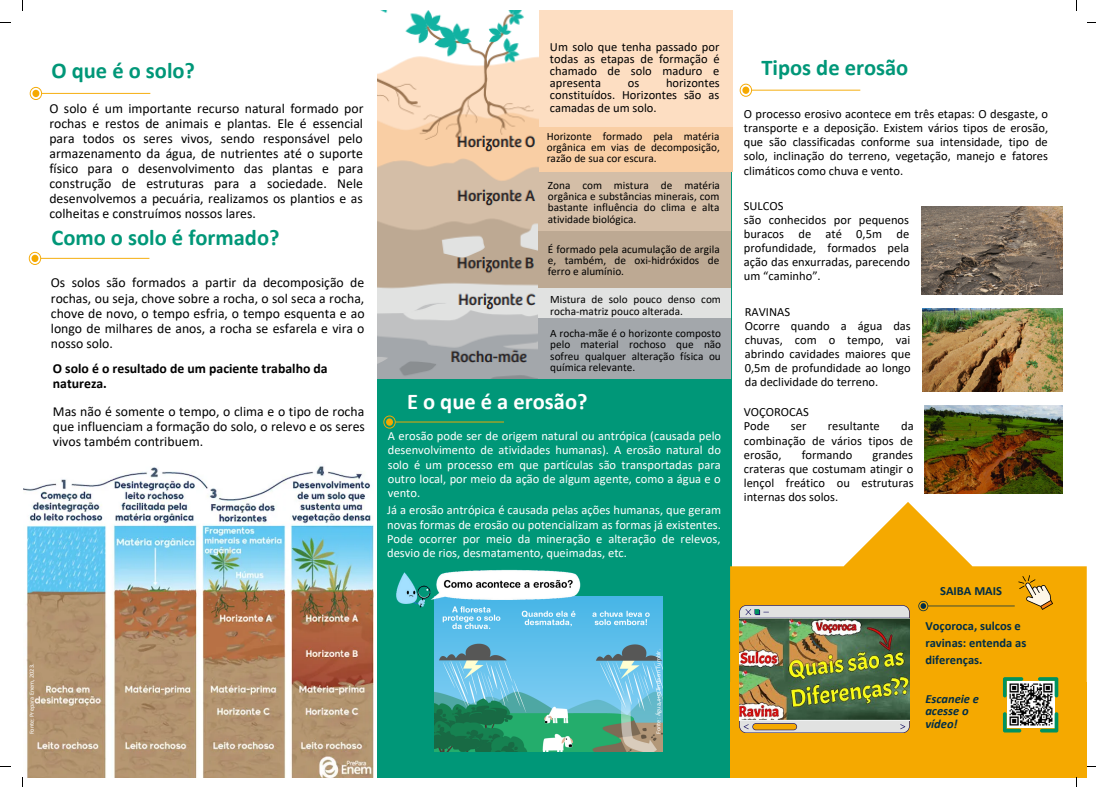
<style>
.page{position:relative;width:1096px;height:787px;background:#fff}
.page>*{position:absolute;margin:0;border:0;box-sizing:border-box;transform-origin:0 0}
.t1{font:700 22.5px "Calibri";color:#009778}
.t2{font:700 22.5px "Calibri";color:#fff}
.t3{font:13.75px/15px "Calibri";color:#000;text-align:justify}
.t4{font:700 13.75px/15px "Calibri";color:#000}
.t5{font:12.5px/14.1px "Calibri";color:#000;text-align:justify}
.t6{font:12.5px/14.1px "Calibri";color:#fff;text-align:justify}
.t7{font:700 12.5px/16.9px "Calibri";color:#002d47}
.t8{font:italic 700 12.5px/12.2px "Calibri";color:#002d47}
.t9{font:11.25px/11.2px "Calibri";color:#000;text-align:justify}
.t10{font:6.25px "Calibri";color:#fff}
</style>
<div class="page">
<img style="left:921px;top:206px;width:141px;height:88px">
<div style="left:377px;top:10px;width:354px;height:768px;background:#009778"></div>
<img style="left:377px;top:10px;width:161px;height:369px">
<hr style="left:42px;top:93px;width:108px;height:1px;background:#f5a900">
<svg style="left:30px;top:87px;width:12px;height:13px"></svg>
<hr style="left:41px;top:258px;width:108px;height:1px;background:#f5a900">
<svg style="left:29px;top:252px;width:12px;height:13px"></svg>
<hr style="left:751px;top:90px;width:109px;height:1px;background:#f5a900">
<svg style="left:739px;top:84px;width:13px;height:13px"></svg>
<img style="left:922px;top:309px;width:140px;height:82px">
<img style="left:924px;top:405px;width:138px;height:89px">
<svg style="left:730px;top:502px;width:356px;height:180px;fill:#f5a900"></svg>
<div style="left:730px;top:682px;width:356px;height:96px;background:#f5a900"></div>
<img style="left:739px;top:605px;width:170px;height:128px">
<hr style="left:927px;top:606px;width:87px;height:1px;background:#002d47">
<svg style="left:918px;top:601px;width:10px;height:10px"></svg>
<img style="left:1007px;top:681px;width:47px;height:47px">
<svg style="left:1039px;top:712px;width:19px;height:20px"></svg>
<svg style="left:1002px;top:712px;width:19px;height:20px"></svg>
<svg style="left:1037px;top:677px;width:21px;height:20px"></svg>
<svg style="left:1002px;top:677px;width:21px;height:20px"></svg>
<div style="left:538px;top:171px;width:192px;height:65px;background:#d4bea7"></div>
<div style="left:538px;top:286px;width:192px;height:39px;background:#e1e2e1"></div>
<div style="left:538px;top:231px;width:192px;height:57px;background:#bda993"></div>
<div style="left:538px;top:123px;width:194px;height:49px;background:#f9cea4"></div>
<div style="left:538px;top:319px;width:192px;height:60px;background:#a3a7ab"></div>
<div style="left:538px;top:10px;width:194px;height:117px;background:#fddec2"></div>
<img style="left:24px;top:466px;width:350px;height:312px">
<hr style="left:395px;top:421px;width:109px;height:1px;background:#f5a900">
<svg style="left:383px;top:415px;width:13px;height:14px"></svg>
<svg style="left:1018px;top:575px;width:34px;height:35px"></svg>
<img style="left:434px;top:597px;width:228px;height:154px">
<img style="left:396px;top:569px;width:196px;height:42px">
<p class="t1" style="left:51px;top:61px;width:145px">O que é o solo?</p>
<p class="t3" style="left:49px;top:102px;width:315px">O solo é um importante recurso natural formado por rochas e restos de animais e plantas. Ele é essencial para todos os seres vivos, sendo responsável pelo armazenamento da água, de nutrientes até o suporte físico para o desenvolvimento das plantas e para construção de estruturas para a sociedade. Nele desenvolvemos a pecuária, realizamos os plantios e as colheitas e construímos nossos lares.</p>
<p class="t1" style="left:51px;top:228px;width:229px">Como o solo é formado?</p>
<p class="t3" style="left:51px;top:277px;width:315px">Os solos são formados a partir da decomposição de rochas, ou seja, chove sobre a rocha, o sol seca a rocha, chove de novo, o tempo esfria, o tempo esquenta e ao longo de milhares de anos, a rocha se esfarela e vira o nosso solo.</p>
<p class="t4" style="left:53px;top:362px;width:276px">O solo é o resultado de um paciente trabalho da natureza.</p>
<p class="t3" style="left:53px;top:405px;width:313px">Mas não é somente o tempo, o clima e o tipo de rocha que influenciam a formação do solo, o relevo e os seres vivos também contribuem.</p>
<p class="t5" style="left:550px;top:41px;width:171px;line-height:12.2px">Um solo que tenha passado por todas as etapas de formação é chamado de solo maduro e apresenta</p>
<p class="t5" style="left:550px;top:78px;width:171px;line-height:12.2px;text-indent:116px">horizontes constituídos. Horizontes são as camadas de um solo.</p>
<p class="t5" style="left:627px;top:77px;width:13px">os</p>
<p class="t9" style="left:546px;top:131px;width:175px">Horizonte formado pela matéria orgânica em vias de decomposição, razão de sua cor escura.</p>
<p class="t9" style="left:548px;top:180px;width:174px">Zona com mistura de matéria orgânica e substâncias minerais, com bastante influência do clima e alta atividade biológica.</p>
<p class="t9" style="left:548px;top:244px;width:173px">É formado pela acumulação de argila e, também, de oxi-hidróxidos de ferro e alumínio.</p>
<p class="t9" style="left:550px;top:295px;width:172px">Mistura de solo pouco denso com rocha-matriz pouco alterada.</p>
<p class="t9" style="left:550px;top:329px;width:172px">A rocha-mãe é o horizonte composto pelo material rochoso que não sofreu qualquer alteração física ou química relevante.</p>
<p class="t2" style="left:407px;top:392px;width:182px">E o que é a erosão?</p>
<p class="t6" style="left:388px;top:430px;width:335px">A erosão pode ser de origem natural ou antrópica (causada pelo desenvolvimento de atividades humanas). A erosão natural do solo é um processo em que partículas são transportadas para outro local, por meio da ação de algum agente, como a água e o vento.</p>
<p class="t6" style="left:387px;top:504px;width:335px">Já a erosão antrópica é causada pelas ações humanas, que geram novas formas de erosão ou potencializam as formas já existentes.<br>Pode ocorrer por meio da mineração e alteração de relevos, desvio de rios, desmatamento, queimadas, etc.</p>
<p class="t10" style="left:29px;top:734px;width:72px;rotate:-90deg">Fonte: Prepara Enem, 2023.</p>
<p class="t10" style="left:655px;top:734px;width:87px;rotate:-90deg">Fonte: Água, sua linda on Tumblr.</p>
<p class="t1" style="left:761px;top:58px;width:148px">Tipos de erosão</p>
<p class="t5" style="left:743px;top:108px;width:306px">O processo erosivo acontece em três etapas: O desgaste, o transporte e a deposição. Existem vários tipos de erosão, que são classificadas conforme sua intensidade, tipo de solo, inclinação do terreno, vegetação, manejo e fatores climáticos como chuva e vento.</p>
<p class="t5" style="left:743px;top:200px;width:41px">SULCOS</p>
<p class="t5" style="left:743px;top:214px;width:168px">são conhecidos por pequenos buracos de até 0,5m de profundidade, formados pela ação das enxurradas, parecendo um “caminho”.</p>
<p class="t5" style="left:744px;top:306px;width:47px">RAVINAS</p>
<p class="t5" style="left:744px;top:320px;width:167px">Ocorre quando a água das chuvas, com o tempo, vai abrindo cavidades maiores que 0,5m de profundidade ao longo da declividade do terreno.</p>
<p class="t5" style="left:743px;top:406px;width:67px">VOÇOROCAS</p>
<p class="t5" style="left:743px;top:420px;width:27px">Pode</p>
<p class="t5" style="left:791px;top:420px;width:17px">ser</p>
<p class="t5" style="left:827px;top:420px;width:54px">resultante</p>
<p class="t5" style="left:743px;top:420px;width:171px;text-indent:157px">da combinação de vários tipos de erosão,</p>
<p class="t5" style="left:801px;top:448px;width:52px">formando</p>
<p class="t5" style="left:743px;top:448px;width:171px;text-indent:129px">grandes crateras que costumam atingir o lençol freático ou estruturas internas dos solos.</p>
<p class="t7" style="left:940px;top:584px;width:63px">SAIBA MAIS</p>
<p class="t7" style="left:925px;top:618px;width:102px">Voçoroca, sulcos e ravinas: entenda as diferenças.</p>
<p class="t8" style="left:925px;top:694px;width:55px">Escaneie e acesse o vídeo!</p>
</div>
